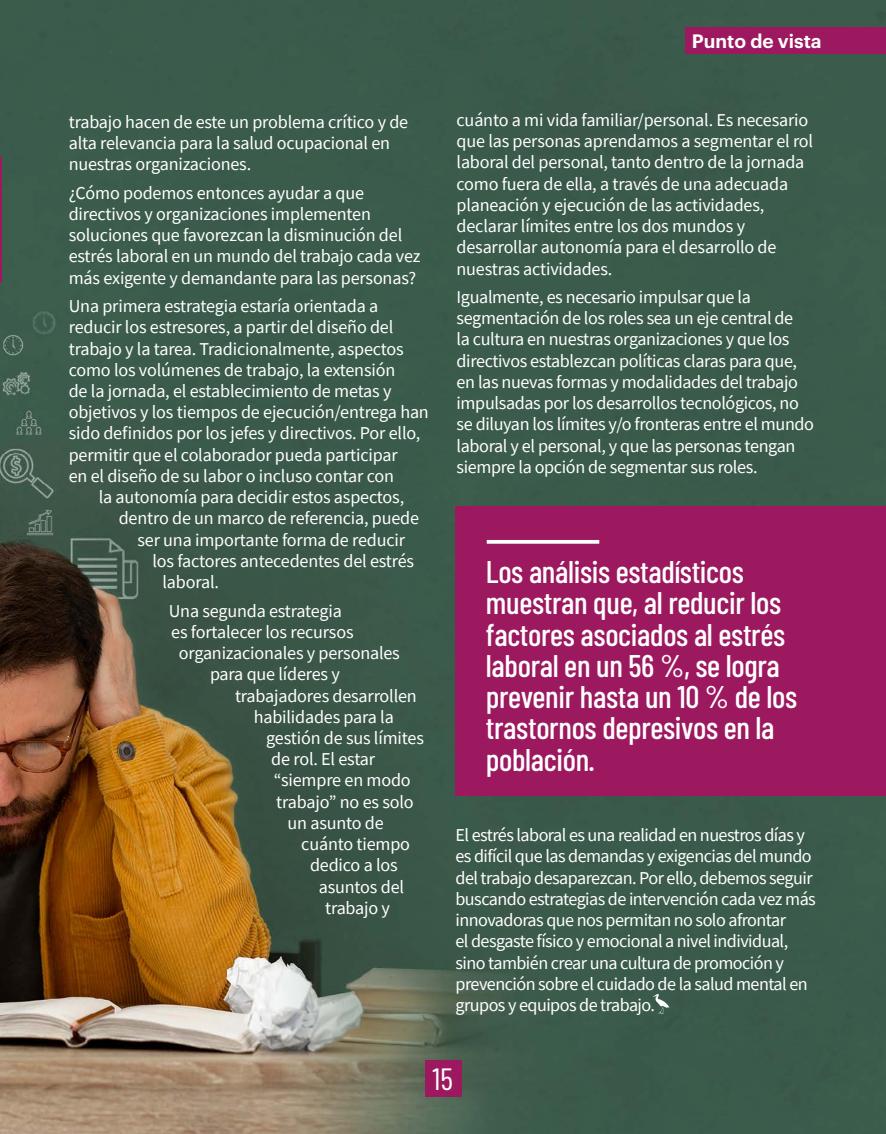
<style>
.page{position:relative;width:886px;height:1134px;background:#fff}
.page>*{position:absolute;margin:0;border:0;box-sizing:border-box;transform-origin:0 0}
.t1{font:500 31.25px/31.2px "Barlow Condensed";letter-spacing:-.01em;color:#fff}
.t2{font:30.75px "Barlow Condensed";color:#fff}
.t3{font:600 19px "Graphik";color:#fff}
.t4{font:18.12px/21.2px "Source Sans Pro";letter-spacing:-.01em;color:#fff}
.t5{font:18.12px/21.2px "Source Sans Pro";letter-spacing:-.03em;color:#fff}
</style>
<div class="page">
<img style="left:0;top:0;width:886px;height:1134px">
<div style="left:685px;top:27px;width:201px;height:26px;background:#9c195f"></div>
<hr style="left:0;top:158px;width:1px;height:125px;background:#9c195f">
<div style="left:455px;top:506px;width:431px;height:289px;background:#9c195f"></div>
<svg style="left:487px;top:540px;width:112px;height:4px"></svg>
<svg style="left:425px;top:1060px;width:37px;height:37px"></svg>
<svg style="left:652px;top:994px;width:17px;height:20px"></svg>
<p class="t4" style="left:69px;top:111px;width:341px">trabajo hacen de este un problema crítico y de alta relevancia para la salud ocupacional en nuestras organizaciones.</p>
<p class="t4" style="left:69px;top:182px;width:353px">¿Cómo podemos entonces ayudar a que directivos y organizaciones implementen soluciones que favorezcan la disminución del estrés laboral en un mundo del trabajo cada vez más exigente y demandante para las personas?</p>
<p class="t4" style="left:69px;top:295px;width:362px">Una primera estrategia estaría orientada a reducir los estresores, a partir del diseño del trabajo y la tarea. Tradicionalmente, aspectos como los volúmenes de trabajo, la extensión<br>de la jornada, el establecimiento de metas y objetivos y los tiempos de ejecución/entrega han sido definidos por los jefes y directivos. Por ello, permitir que el colaborador pueda participar<br>en el diseño de su labor o incluso contar con</p>
<p class="t4" style="left:99px;top:486px;width:307px">la autonomía para decidir estos aspectos,</p>
<p class="t4" style="left:119px;top:508px;width:302px">dentro de un marco de referencia, puede</p>
<p class="t4" style="left:137px;top:529px;width:269px">ser una importante forma de reducir</p>
<p class="t4" style="left:152px;top:550px;width:263px">los factores antecedentes del estrés</p>
<p class="t4" style="left:162px;top:571px;width:58px">laboral.</p>
<p class="t4" style="left:169px;top:600px;width:175px">Una segunda estrategia</p>
<p class="t4" style="left:171px;top:621px;width:184px">es fortalecer los recursos</p>
<p class="t4" style="left:179px;top:642px;width:223px">organizacionales y personales</p>
<p class="t4" style="left:210px;top:663px;width:131px">para que líderes y</p>
<p class="t4" style="left:235px;top:685px;width:183px">trabajadores desarrollen</p>
<p class="t4" style="left:254px;top:706px;width:142px">habilidades para la</p>
<p class="t4" style="left:266px;top:727px;width:159px">gestión de sus límites</p>
<p class="t4" style="left:271px;top:748px;width:105px">de rol. El estar</p>
<p class="t4" style="left:274px;top:770px;width:138px">“siempre en modo</p>
<p class="t4" style="left:276px;top:791px;width:139px">trabajo” no es solo</p>
<p class="t4" style="left:288px;top:812px;width:98px">un asunto de</p>
<p class="t4" style="left:301px;top:833px;width:110px">cuánto tiempo</p>
<p class="t4" style="left:310px;top:855px;width:89px">dedico a los</p>
<p class="t4" style="left:319px;top:876px;width:87px">asuntos del</p>
<p class="t4" style="left:325px;top:897px;width:66px">trabajo y</p>
<p class="t3" style="left:692px;top:27px;width:131px">Punto de vista</p>
<p class="t4" style="left:456px;top:109px;width:358px">cuánto a mi vida familiar/personal. Es necesario que las personas aprendamos a segmentar el rol laboral del personal, tanto dentro de la jornada como fuera de ella, a través de una adecuada planeación y ejecución de las actividades, declarar límites entre los dos mundos y desarrollar autonomía para el desarrollo de nuestras actividades.</p>
<p class="t4" style="left:456px;top:286px;width:359px">Igualmente, es necesario impulsar que la segmentación de los roles sea un eje central de<br>la cultura en nuestras organizaciones y que los directivos establezcan políticas claras para que, en las nuevas formas y modalidades del trabajo impulsadas por los desarrollos tecnológicos, no se diluyan los límites y/o fronteras entre el mundo laboral y el personal, y que las personas tengan siempre la opción de segmentar sus roles.</p>
<h1 class="t1" style="left:486px;top:554px;width:313px">Los análisis estadísticos muestran que, al reducir los factores asociados al estrés laboral en un 56 %, se logra prevenir hasta un 10 % de los trastornos depresivos en la población.</h1>
<p class="t5" style="left:455px;top:824px;width:362px">El estrés laboral es una realidad en nuestros días y es difícil que las demandas y exigencias del mundo del trabajo desaparezcan. Por ello, debemos seguir buscando estrategias de intervención cada vez más innovadoras que nos permitan no solo afrontar<br>el desgaste físico y emocional a nivel individual, sino también crear una cultura de promoción y prevención sobre el cuidado de la salud mental en grupos y equipos de trabajo.</p>
<h2 class="t2" style="left:432px;top:1057px;width:22px">15</h2>
</div>
